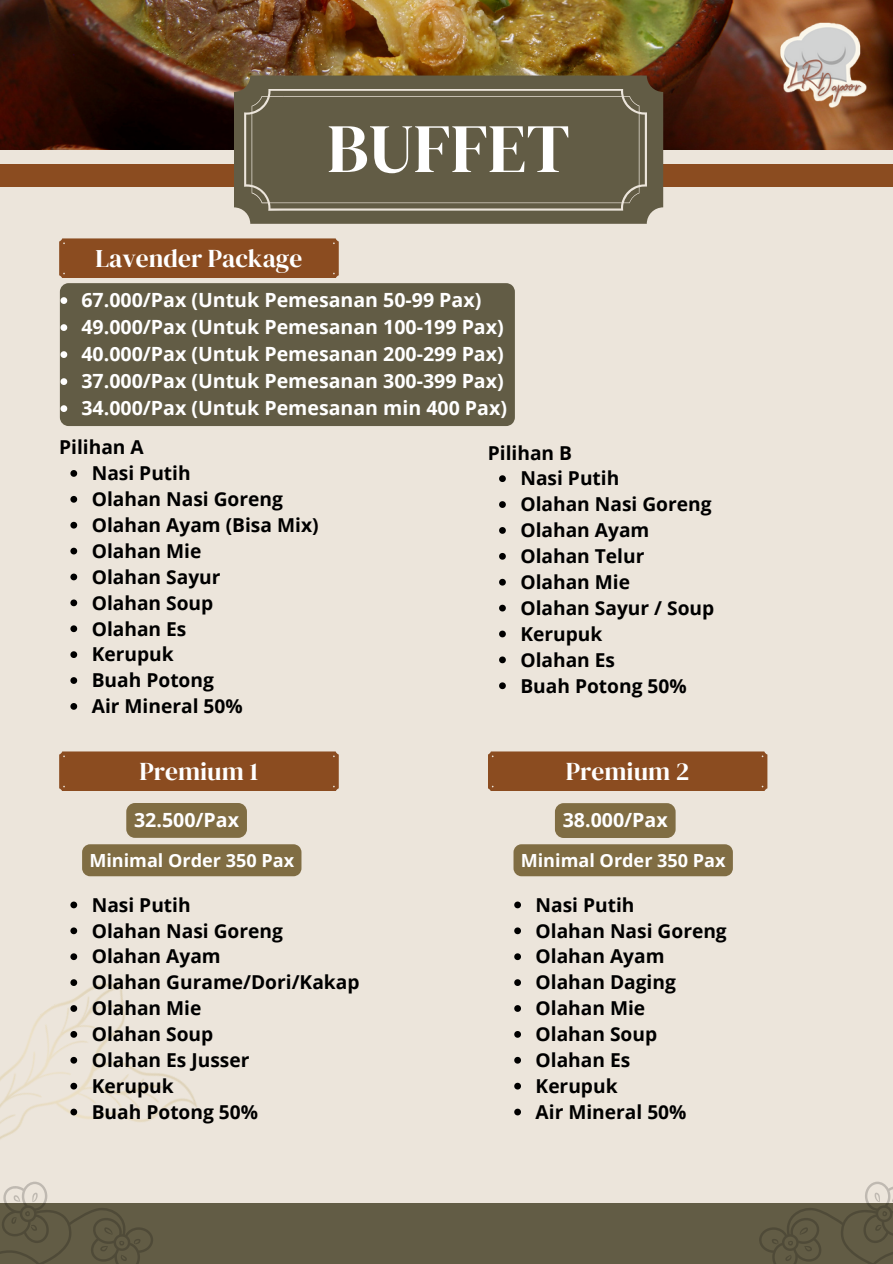
<style>
.page{position:relative;width:893px;height:1264px;background:#fff}
.page>*{position:absolute;margin:0;border:0;box-sizing:border-box;transform-origin:0 0}
.t1{font:69.15px "DM Serif Display";color:#fff}
.t2{font:25.5px "DM Serif Display";color:#fff}
.t3{font:700 19.5px "Open Sans";color:#fff}
.t4{font:700 19.2px "Open Sans";color:#000}
.t5{font:700 18.15px "Open Sans";color:#fff}
</style>
<div class="page">
<div style="left:0;top:0;width:892px;height:1263px;background:#ece5db"></div>
<div style="left:0;top:164px;width:892px;height:23px;background:#8b4c20"></div>
<img style="left:0;top:0;width:892px;height:149px">
<div style="left:234px;top:75px;width:429px;height:149px;background:#625c45;border-radius:16px"></div>
<svg style="left:244px;top:89px;width:403px;height:122px"></svg>
<div style="left:59px;top:238px;width:280px;height:40px;background:#8b4c20"></div>
<img style="left:0;top:982px;width:197px;height:157px">
<div style="left:0;top:1203px;width:892px;height:60px;background:#625c45"></div>
<svg style="left:759px;top:1181px;width:133px;height:82px"></svg>
<svg style="left:0;top:1181px;width:153px;height:82px"></svg>
<div style="left:60px;top:283px;width:455px;height:143px;background:#625c45"></div>
<svg style="left:60px;top:297px;width:7px;height:7px"></svg>
<svg style="left:60px;top:324px;width:7px;height:7px"></svg>
<svg style="left:60px;top:351px;width:7px;height:7px"></svg>
<svg style="left:60px;top:378px;width:7px;height:7px"></svg>
<svg style="left:60px;top:405px;width:7px;height:7px"></svg>
<svg style="left:70px;top:470px;width:7px;height:7px"></svg>
<svg style="left:70px;top:496px;width:7px;height:6px"></svg>
<svg style="left:70px;top:522px;width:7px;height:6px"></svg>
<svg style="left:70px;top:547px;width:7px;height:7px"></svg>
<svg style="left:70px;top:573px;width:7px;height:7px"></svg>
<svg style="left:70px;top:599px;width:7px;height:7px"></svg>
<svg style="left:70px;top:625px;width:7px;height:7px"></svg>
<svg style="left:70px;top:651px;width:7px;height:7px"></svg>
<svg style="left:70px;top:677px;width:7px;height:7px"></svg>
<svg style="left:70px;top:703px;width:7px;height:6px"></svg>
<img style="left:772px;top:16px;width:103px;height:103px">
<svg style="left:499px;top:475px;width:7px;height:7px"></svg>
<svg style="left:499px;top:501px;width:7px;height:7px"></svg>
<svg style="left:499px;top:527px;width:7px;height:7px"></svg>
<svg style="left:499px;top:553px;width:7px;height:6px"></svg>
<svg style="left:499px;top:579px;width:7px;height:6px"></svg>
<svg style="left:499px;top:604px;width:7px;height:7px"></svg>
<svg style="left:499px;top:630px;width:7px;height:7px"></svg>
<svg style="left:499px;top:656px;width:7px;height:7px"></svg>
<svg style="left:499px;top:682px;width:7px;height:7px"></svg>
<div style="left:59px;top:751px;width:280px;height:40px;background:#8b4c20"></div>
<div style="left:126px;top:803px;width:121px;height:34px;background:#806d43;border-radius:9px"></div>
<div style="left:82px;top:844px;width:219px;height:32px;background:#806d43"></div>
<svg style="left:70px;top:901px;width:7px;height:7px"></svg>
<svg style="left:70px;top:927px;width:7px;height:7px"></svg>
<svg style="left:70px;top:953px;width:7px;height:7px"></svg>
<svg style="left:70px;top:979px;width:7px;height:6px"></svg>
<svg style="left:70px;top:1005px;width:7px;height:6px"></svg>
<svg style="left:70px;top:1030px;width:7px;height:7px"></svg>
<svg style="left:70px;top:1056px;width:7px;height:7px"></svg>
<svg style="left:70px;top:1082px;width:7px;height:7px"></svg>
<svg style="left:70px;top:1108px;width:7px;height:7px"></svg>
<div style="left:488px;top:751px;width:279px;height:40px;background:#8b4c20"></div>
<div style="left:513px;top:844px;width:219px;height:32px;background:#806d43"></div>
<svg style="left:514px;top:901px;width:7px;height:7px"></svg>
<svg style="left:514px;top:927px;width:7px;height:7px"></svg>
<svg style="left:514px;top:953px;width:7px;height:7px"></svg>
<svg style="left:514px;top:979px;width:7px;height:6px"></svg>
<svg style="left:514px;top:1005px;width:7px;height:6px"></svg>
<svg style="left:514px;top:1031px;width:7px;height:6px"></svg>
<svg style="left:514px;top:1056px;width:7px;height:7px"></svg>
<svg style="left:514px;top:1082px;width:7px;height:7px"></svg>
<svg style="left:514px;top:1108px;width:7px;height:7px"></svg>
<div style="left:555px;top:803px;width:120px;height:35px;background:#806d43;border-radius:9px"></div>
<p class="t1" style="left:327px;top:100px;width:244px">BUFFET</p>
<p class="t2" style="left:95px;top:240px;width:208px">Lavender Package</p>
<p class="t3" style="left:81px;top:286px;width:401px">67.000/Pax (Untuk Pemesanan 50-99 Pax)</p>
<p class="t3" style="left:81px;top:313px;width:424px">49.000/Pax (Untuk Pemesanan 100-199 Pax)</p>
<p class="t3" style="left:81px;top:340px;width:424px">40.000/Pax (Untuk Pemesanan 200-299 Pax)</p>
<p class="t3" style="left:81px;top:367px;width:424px">37.000/Pax (Untuk Pemesanan 300-399 Pax)</p>
<p class="t3" style="left:81px;top:394px;width:427px">34.000/Pax (Untuk Pemesanan min 400 Pax)</p>
<p class="t4" style="left:59px;top:434px;width:86px">Pilihan A</p>
<p class="t4" style="left:92px;top:459px;width:100px">Nasi Putih</p>
<p class="t4" style="left:92px;top:485px;width:193px">Olahan Nasi Goreng</p>
<p class="t4" style="left:92px;top:511px;width:228px">Olahan Ayam (Bisa Mix)</p>
<p class="t4" style="left:92px;top:537px;width:111px">Olahan Mie</p>
<p class="t4" style="left:92px;top:563px;width:130px">Olahan Sayur</p>
<p class="t4" style="left:92px;top:589px;width:123px">Olahan Soup</p>
<p class="t4" style="left:92px;top:615px;width:96px">Olahan Es</p>
<p class="t4" style="left:92px;top:641px;width:83px">Kerupuk</p>
<p class="t4" style="left:92px;top:666px;width:124px">Buah Potong</p>
<p class="t4" style="left:92px;top:692px;width:152px">Air Mineral 50%</p>
<p class="t4" style="left:488px;top:439px;width:86px">Pilihan B</p>
<p class="t4" style="left:520px;top:465px;width:100px">Nasi Putih</p>
<p class="t4" style="left:520px;top:491px;width:193px">Olahan Nasi Goreng</p>
<p class="t4" style="left:520px;top:516px;width:130px">Olahan Ayam</p>
<p class="t4" style="left:520px;top:542px;width:125px">Olahan Telur</p>
<p class="t4" style="left:520px;top:568px;width:111px">Olahan Mie</p>
<p class="t4" style="left:520px;top:594px;width:195px">Olahan Sayur / Soup</p>
<p class="t4" style="left:520px;top:620px;width:83px">Kerupuk</p>
<p class="t4" style="left:520px;top:646px;width:96px">Olahan Es</p>
<p class="t4" style="left:520px;top:672px;width:168px">Buah Potong 50%</p>
<p class="t2" style="left:139px;top:753px;width:120px">Premium 1</p>
<p class="t3" style="left:134px;top:806px;width:106px">32.500/Pax</p>
<p class="t5" style="left:89px;top:847px;width:206px">Minimal Order 350 Pax</p>
<p class="t4" style="left:92px;top:891px;width:100px">Nasi Putih</p>
<p class="t4" style="left:92px;top:917px;width:193px">Olahan Nasi Goreng</p>
<p class="t4" style="left:92px;top:942px;width:130px">Olahan Ayam</p>
<p class="t4" style="left:92px;top:968px;width:269px">Olahan Gurame/Dori/Kakap</p>
<p class="t4" style="left:92px;top:994px;width:111px">Olahan Mie</p>
<p class="t4" style="left:92px;top:1020px;width:123px">Olahan Soup</p>
<p class="t4" style="left:92px;top:1046px;width:159px">Olahan Es Jusser</p>
<p class="t4" style="left:92px;top:1072px;width:83px">Kerupuk</p>
<p class="t4" style="left:92px;top:1098px;width:168px">Buah Potong 50%</p>
<p class="t2" style="left:566px;top:753px;width:125px">Premium 2</p>
<p class="t3" style="left:562px;top:806px;width:106px">38.000/Pax</p>
<p class="t5" style="left:520px;top:847px;width:206px">Minimal Order 350 Pax</p>
<p class="t4" style="left:535px;top:891px;width:100px">Nasi Putih</p>
<p class="t4" style="left:535px;top:917px;width:193px">Olahan Nasi Goreng</p>
<p class="t4" style="left:535px;top:942px;width:130px">Olahan Ayam</p>
<p class="t4" style="left:535px;top:968px;width:142px">Olahan Daging</p>
<p class="t4" style="left:535px;top:994px;width:111px">Olahan Mie</p>
<p class="t4" style="left:535px;top:1020px;width:123px">Olahan Soup</p>
<p class="t4" style="left:535px;top:1046px;width:96px">Olahan Es</p>
<p class="t4" style="left:535px;top:1072px;width:83px">Kerupuk</p>
<p class="t4" style="left:535px;top:1098px;width:152px">Air Mineral 50%</p>
</div>
